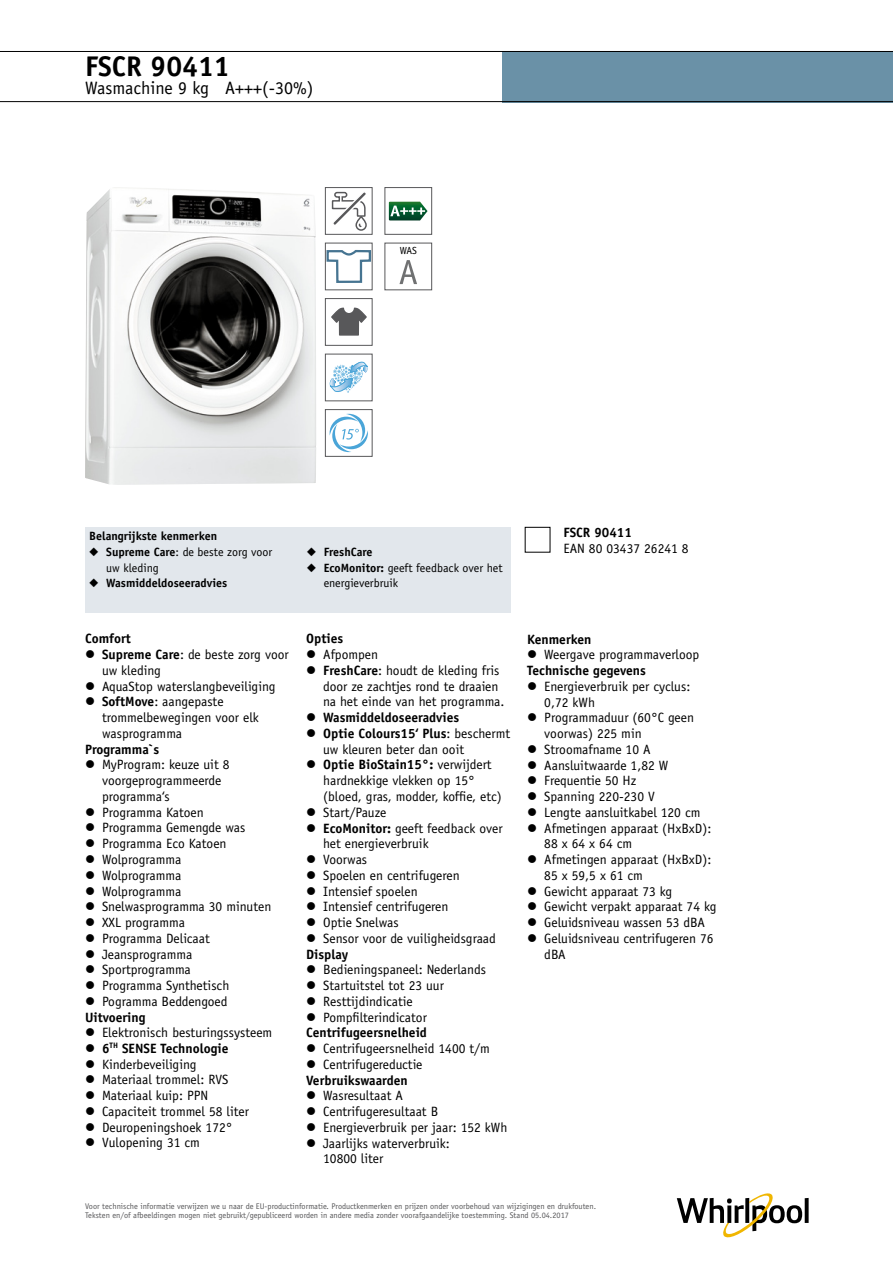
<style>
.page{position:relative;width:893px;height:1263px;background:#fff}
.page>*{position:absolute;margin:0;border:0;box-sizing:border-box;transform-origin:0 0}
.t1{font:700 28.5px "Officina Sans Std";color:#000}
.t2{font:18px "Officina Sans Std";color:#000}
.t3{font:13.5px/15.8px "Officina Sans Std";color:#000}
.t4{font:700 13.5px "Officina Sans Std";color:#000}
.t5{font:12px/15.8px "Officina Sans Std";color:#000}
.t6{font:700 12px "Officina Sans Std";color:#000}
.t7{font:10.35px "Officina Sans Std";color:#000}
.t8{font:8.25px/9px "Officina Sans Std";color:#58585a}
.s1{font-weight:700}
</style>
<div class="page">
<svg style="left:0;top:51px;width:893px;height:51px"></svg>
<img style="left:85px;top:187px;width:231px;height:298px">
<div style="left:355px;top:216px;width:12px;height:15px;border:1px solid #58585a;border-radius:5px"></div>
<svg style="left:331px;top:191px;width:36px;height:37px"></svg>
<div style="left:325px;top:187px;width:48px;height:48px;border:1px solid #58585a"></div>
<svg style="left:327px;top:250px;width:44px;height:33px"></svg>
<div style="left:325px;top:243px;width:48px;height:47px;border:1px solid #58585a"></div>
<svg style="left:331px;top:307px;width:36px;height:29px"></svg>
<div style="left:325px;top:298px;width:48px;height:48px;border:1px solid #58585a"></div>
<svg style="left:329px;top:361px;width:39px;height:32px"></svg>
<div style="left:325px;top:354px;width:48px;height:47px;border:1px solid #58585a"></div>
<svg style="left:330px;top:414px;width:38px;height:38px"></svg>
<div style="left:325px;top:409px;width:48px;height:48px;border:1px solid #58585a"></div>
<svg style="left:389px;top:202px;width:39px;height:18px"></svg>
<div style="left:384px;top:187px;width:48px;height:48px;border:1px solid #58585a"></div>
<svg style="left:400px;top:260px;width:17px;height:24px"></svg>
<div style="left:384px;top:243px;width:48px;height:47px;border:1px solid #58585a"></div>
<div style="left:85px;top:527px;width:425px;height:85px;background:#e2e7ec"></div>
<svg style="left:805px;top:1198px;width:4px;height:25px"></svg>
<svg style="left:677px;top:1193px;width:125px;height:44px"></svg>
<h1 class="t1" style="left:85px;top:48px;width:146px">FSCR 90411</h1>
<h2 class="t2" style="left:85px;top:77px;width:230px">Wasmachine 9 kg A+++(-30%)</h2>
<p class="t7" style="left:400px;top:244px;width:19px">WAS</p>
<p class="t6" style="left:89px;top:529px;width:130px">Belangrijkste kenmerken</p>
<p class="t5" style="left:106px;top:544px;width:167px;text-indent:-17px">◆ <span class="s1">Supreme Care</span>: de beste zorg voor uw kleding</p>
<p class="t6" style="left:89px;top:576px;width:139px">◆ Wasmiddeldoseeradvies</p>
<p class="t3" style="left:102px;top:631px;width:188px;text-indent:-17px"><span class="s1">Comfort<br>Supreme Care</span>: de beste zorg voor uw kleding<br>AquaStop waterslangbeveiliging<br><span class="s1">SoftMove</span>: aangepaste trommelbewegingen voor elk wasprogramma</p>
<p class="t4" style="left:85px;top:741px;width:76px">Programma`s</p>
<p class="t3" style="left:102px;top:757px;width:171px">MyProgram: keuze uit 8 voorgeprogrammeerde programma‘s<br>Programma Katoen<br>Programma Gemengde was<br>Programma Eco Katoen<br>Wolprogramma<br>Wolprogramma<br>Wolprogramma<br>Snelwasprogramma 30 minuten<br>XXL programma<br>Programma Delicaat<br>Jeansprogramma<br>Sportprogramma<br>Programma Synthetisch<br>Pogramma Beddengoed</p>
<p class="t4" style="left:85px;top:1008px;width:62px">Uitvoering</p>
<p class="t3" style="left:102px;top:1025px;width:172px">Elektronisch besturingssysteem<br><span class="s1">6</span><sup>TH</sup> <span class="s1">SENSE Technologie<br></span>Kinderbeveiliging<br>Materiaal trommel: RVS<br>Materiaal kuip: PPN<br>Capaciteit trommel 58 liter<br>Deuropeningshoek 172°<br>Vulopening 31 cm</p>
<p class="t6" style="left:307px;top:544px;width:67px">◆ FreshCare</p>
<p class="t5" style="left:324px;top:560px;width:180px;text-indent:-17px">◆ <span class="s1">EcoMonitor:</span> geeft feedback over het energieverbruik</p>
<p class="t4" style="left:563px;top:524px;width:70px">FSCR 90411</p>
<p class="t3" style="left:563px;top:540px;width:127px">EAN 80 03437 26241 8</p>
<p class="t4" style="left:306px;top:630px;width:39px">Opties</p>
<p class="t3" style="left:323px;top:647px;width:183px">Afpompen<br><span class="s1">FreshCare</span>: houdt de kleding fris door ze zachtjes rond te draaien na het einde van het programma.</p>
<p class="t3" style="left:323px;top:710px;width:189px"><span class="s1">Wasmiddeldoseeradvies<br>Optie Colours15‘ Plus</span>: beschermt uw kleuren beter dan ooit<br><span class="s1">Optie BioStain15°:</span> verwijdert hardnekkige vlekken op 15° (bloed, gras, modder, koffie, etc)<br>Start/Pauze<br><span class="s1">EcoMonitor:</span> geeft feedback over het energieverbruik<br>Voorwas<br>Spoelen en centrifugeren<br>Intensief spoelen<br>Intensief centrifugeren<br>Optie Snelwas<br>Sensor voor de vuiligheidsgraad</p>
<p class="t4" style="left:306px;top:945px;width:44px">Display</p>
<p class="t3" style="left:323px;top:962px;width:164px">Bedieningspaneel: Nederlands<br>Startuitstel tot 23 uur<br>Resttijdindicatie<br>Pompfilterindicator</p>
<p class="t4" style="left:306px;top:1024px;width:122px">Centrifugeersnelheid</p>
<p class="t3" style="left:323px;top:1041px;width:168px">Centrifugeersnelheid 1400 t/m<br>Centrifugereductie</p>
<p class="t4" style="left:306px;top:1071px;width:103px">Verbruikswaarden</p>
<p class="t3" style="left:323px;top:1088px;width:186px">Wasresultaat A<br>Centrifugeresultaat B<br>Energieverbruik per jaar: 152 kWh<br>Jaarlijks waterverbruik:<br>10800 liter</p>
<p class="t4" style="left:527px;top:630px;width:66px">Kenmerken</p>
<p class="t3" style="left:544px;top:647px;width:157px">Weergave programmaverloop</p>
<p class="t4" style="left:527px;top:662px;width:120px">Technische gegevens</p>
<p class="t3" style="left:544px;top:678px;width:174px">Energieverbruik per cyclus:<br>0,72 kWh<br>Programmaduur (60°C geen voorwas) 225 min<br>Stroomafname 10 A<br>Aansluitwaarde 1,82 W<br>Frequentie 50 Hz<br>Spanning 220-230 V<br>Lengte aansluitkabel 120 cm<br>Afmetingen apparaat (HxBxD):<br>88 x 64 x 64 cm<br>Afmetingen apparaat (HxBxD):<br>85 x 59,5 x 61 cm<br>Gewicht apparaat 73 kg<br>Gewicht verpakt apparaat 74 kg<br>Geluidsniveau wassen 53 dBA<br>Geluidsniveau centrifugeren 76 dBA</p>
<p class="t8" style="left:85px;top:1202px;width:513px">Voor technische informatie verwijzen we u naar de EU-productinformatie. Productkenmerken en prijzen onder voorbehoud van wijzigingen en drukfouten.<br>Teksten en/of afbeeldingen mogen niet gebruikt/gepubliceerd worden in andere media zonder voorafgaandelijke toestemming. Stand 05.04.2017</p>
</div>
